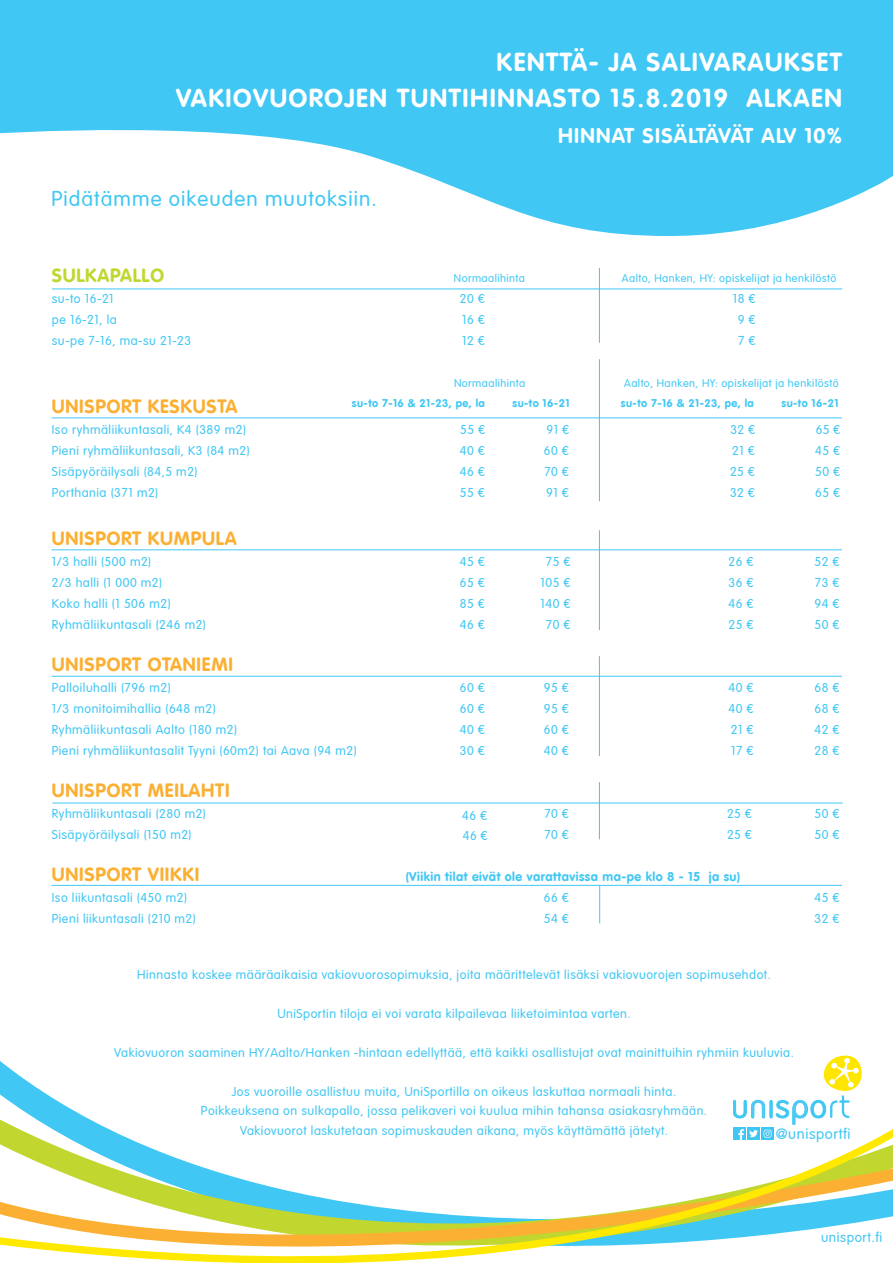
<style>
.page{position:relative;width:893px;height:1263px;background:#fff}
.page>*{position:absolute;margin:0;border:0;box-sizing:border-box;transform-origin:0 0}
.t1{font:700 25.5px "VAG Rounded LT Com";letter-spacing:.06em;color:#fff}
.t2{font:300 21px "VAG Rounded LT Com";letter-spacing:.05em;color:#40c7f4}
.t3{font:700 21px "VAG Rounded LT Com";letter-spacing:.06em;color:#fff}
.t4{font:700 18.9px "VAG Rounded LT Com";letter-spacing:.04em;color:#fbb033}
.t5{font:700 18.9px "VAG Rounded LT Com";letter-spacing:.04em;color:#c1d72f}
.t6{font:300 14.7px "VAG Rounded LT Com";letter-spacing:.04em;color:#40c7f4}
.t7{font:300 13.5px "VAG Rounded LT Com";letter-spacing:.04em;color:#40c7f4}
.t8{font:300 12.6px "VAG Rounded LT Com";letter-spacing:.04em;color:#40c7f4}
.t9{font:700 12.6px "VAG Rounded LT Com";letter-spacing:.04em;color:#40c7f4}
.t10{font:300 11.1px "VAG Rounded LT Com";letter-spacing:.04em;color:#40c7f4}
.t11{font:700 11.1px "VAG Rounded LT Com";letter-spacing:.04em;color:#40c7f4}
</style>
<div class="page">
<svg style="left:0;top:1095px;width:893px;height:168px"></svg>
<svg style="left:733px;top:1055px;width:129px;height:84px"></svg>
<hr style="left:52px;top:288px;width:790px;height:1px;background:#40c7f4">
<svg style="left:0;top:0;width:893px;height:236px;fill:#40c7f4"></svg>
<hr style="left:52px;top:417px;width:790px;height:1px;background:#40c7f4">
<hr style="left:52px;top:549px;width:790px;height:1px;background:#40c7f4">
<hr style="left:52px;top:676px;width:790px;height:1px;background:#40c7f4">
<hr style="left:52px;top:803px;width:791px;height:1px;background:#40c7f4">
<hr style="left:52px;top:885px;width:790px;height:1px;background:#40c7f4">
<hr style="left:599px;top:268px;width:1px;height:75px;background:#40c7f4">
<hr style="left:599px;top:359px;width:1px;height:142px;background:#40c7f4">
<hr style="left:599px;top:530px;width:1px;height:100px;background:#40c7f4">
<hr style="left:599px;top:656px;width:1px;height:100px;background:#40c7f4">
<hr style="left:599px;top:782px;width:1px;height:57px;background:#40c7f4">
<hr style="left:599px;top:885px;width:1px;height:38px;background:#40c7f4">
<p class="t1" style="left:497px;top:46px;width:347px">KENTTÄ- JA SALIVARAUKSET</p>
<p class="t1" style="left:176px;top:82px;width:667px">VAKIOVUOROJEN TUNTIHINNASTO 15.8.2019 ALKAEN</p>
<p class="t3" style="left:558px;top:122px;width:285px">HINNAT SISÄLTÄVÄT ALV 10%</p>
<p class="t2" style="left:52px;top:186px;width:327px">Pidätämme oikeuden muutoksiin.</p>
<p class="t5" style="left:52px;top:264px;width:114px">SULKAPALLO</p>
<p class="t10" style="left:454px;top:272px;width:73px">Normaalihinta</p>
<p class="t10" style="left:622px;top:272px;width:216px">Aalto, Hanken, HY: opiskelijat ja henkilöstö</p>
<p class="t8" style="left:52px;top:292px;width:63px">su-to 16-21</p>
<p class="t8" style="left:460px;top:292px;width:26px">20 €</p>
<p class="t8" style="left:733px;top:292px;width:24px">18 €</p>
<p class="t8" style="left:52px;top:313px;width:66px">pe 16-21, la</p>
<p class="t8" style="left:462px;top:313px;width:24px">16 €</p>
<p class="t8" style="left:738px;top:313px;width:19px">9 €</p>
<p class="t8" style="left:52px;top:334px;width:141px">su-pe 7-16, ma-su 21-23</p>
<p class="t8" style="left:462px;top:334px;width:24px">12 €</p>
<p class="t8" style="left:738px;top:334px;width:19px">7 €</p>
<p class="t10" style="left:454px;top:377px;width:73px">Normaalihinta</p>
<p class="t10" style="left:624px;top:377px;width:216px">Aalto, Hanken, HY: opiskelijat ja henkilöstö</p>
<p class="t11" style="left:352px;top:396px;width:134px">su-to 7-16 &amp; 21-23, pe, la</p>
<p class="t11" style="left:512px;top:396px;width:58px">su-to 16-21</p>
<p class="t11" style="left:621px;top:396px;width:134px">su-to 7-16 &amp; 21-23, pe, la</p>
<p class="t11" style="left:781px;top:396px;width:58px">su-to 16-21</p>
<p class="t4" style="left:52px;top:394px;width:187px">UNISPORT KESKUSTA</p>
<p class="t8" style="left:52px;top:422px;width:196px">Iso ryhmäliikuntasali, K4 (389 m2)</p>
<p class="t8" style="left:460px;top:422px;width:26px">55 €</p>
<p class="t8" style="left:547px;top:422px;width:24px">91 €</p>
<p class="t8" style="left:730px;top:422px;width:26px">32 €</p>
<p class="t8" style="left:816px;top:422px;width:26px">65 €</p>
<p class="t8" style="left:52px;top:443px;width:199px">Pieni ryhmäliikuntasali, K3 (84 m2)</p>
<p class="t8" style="left:460px;top:443px;width:26px">40 €</p>
<p class="t8" style="left:544px;top:443px;width:26px">60 €</p>
<p class="t8" style="left:732px;top:443px;width:24px">21 €</p>
<p class="t8" style="left:815px;top:443px;width:26px">45 €</p>
<p class="t8" style="left:52px;top:464px;width:147px">Sisäpyöräilysali (84,5 m2)</p>
<p class="t8" style="left:460px;top:464px;width:26px">46 €</p>
<p class="t8" style="left:544px;top:464px;width:26px">70 €</p>
<p class="t8" style="left:730px;top:464px;width:26px">25 €</p>
<p class="t8" style="left:815px;top:464px;width:26px">50 €</p>
<p class="t8" style="left:52px;top:485px;width:108px">Porthania (371 m2)</p>
<p class="t8" style="left:460px;top:485px;width:26px">55 €</p>
<p class="t8" style="left:546px;top:485px;width:24px">91 €</p>
<p class="t8" style="left:730px;top:485px;width:26px">32 €</p>
<p class="t8" style="left:815px;top:485px;width:26px">65 €</p>
<p class="t4" style="left:52px;top:526px;width:186px">UNISPORT KUMPULA</p>
<p class="t8" style="left:52px;top:554px;width:101px">1/3 halli (500 m2)</p>
<p class="t8" style="left:460px;top:554px;width:26px">45 €</p>
<p class="t8" style="left:546px;top:554px;width:26px">75 €</p>
<p class="t8" style="left:728px;top:554px;width:26px">26 €</p>
<p class="t8" style="left:814px;top:554px;width:26px">52 €</p>
<p class="t8" style="left:52px;top:575px;width:112px">2/3 halli (1 000 m2)</p>
<p class="t8" style="left:460px;top:575px;width:26px">65 €</p>
<p class="t8" style="left:541px;top:575px;width:31px">105 €</p>
<p class="t8" style="left:728px;top:575px;width:26px">36 €</p>
<p class="t8" style="left:815px;top:575px;width:26px">73 €</p>
<p class="t8" style="left:52px;top:596px;width:120px">Koko halli (1 506 m2)</p>
<p class="t8" style="left:460px;top:596px;width:26px">85 €</p>
<p class="t8" style="left:541px;top:596px;width:31px">140 €</p>
<p class="t8" style="left:728px;top:596px;width:26px">46 €</p>
<p class="t8" style="left:814px;top:596px;width:26px">94 €</p>
<p class="t8" style="left:52px;top:617px;width:156px">Ryhmäliikuntasali (246 m2)</p>
<p class="t8" style="left:460px;top:617px;width:26px">46 €</p>
<p class="t8" style="left:546px;top:617px;width:26px">70 €</p>
<p class="t8" style="left:728px;top:617px;width:26px">25 €</p>
<p class="t8" style="left:814px;top:617px;width:26px">50 €</p>
<p class="t4" style="left:52px;top:652px;width:183px">UNISPORT OTANIEMI</p>
<p class="t8" style="left:52px;top:680px;width:120px">Palloiluhalli (796 m2)</p>
<p class="t8" style="left:460px;top:680px;width:26px">60 €</p>
<p class="t8" style="left:544px;top:680px;width:26px">95 €</p>
<p class="t8" style="left:728px;top:680px;width:26px">40 €</p>
<p class="t8" style="left:814px;top:680px;width:26px">68 €</p>
<p class="t8" style="left:52px;top:701px;width:165px">1/3 monitoimihallia (648 m2)</p>
<p class="t8" style="left:460px;top:701px;width:26px">60 €</p>
<p class="t8" style="left:544px;top:701px;width:26px">95 €</p>
<p class="t8" style="left:728px;top:701px;width:26px">40 €</p>
<p class="t8" style="left:814px;top:701px;width:26px">68 €</p>
<p class="t8" style="left:52px;top:722px;width:187px">Ryhmäliikuntasali Aalto (180 m2)</p>
<p class="t8" style="left:460px;top:722px;width:26px">40 €</p>
<p class="t8" style="left:544px;top:722px;width:26px">60 €</p>
<p class="t8" style="left:731px;top:722px;width:24px">21 €</p>
<p class="t8" style="left:814px;top:722px;width:26px">42 €</p>
<p class="t8" style="left:52px;top:743px;width:306px">Pieni ryhmäliikuntasalit Tyyni (60m2) tai Aava (94 m2)</p>
<p class="t8" style="left:460px;top:743px;width:26px">30 €</p>
<p class="t8" style="left:544px;top:743px;width:26px">40 €</p>
<p class="t8" style="left:731px;top:743px;width:24px">17 €</p>
<p class="t8" style="left:814px;top:743px;width:26px">28 €</p>
<p class="t4" style="left:52px;top:778px;width:179px">UNISPORT MEILAHTI</p>
<p class="t8" style="left:52px;top:806px;width:156px">Ryhmäliikuntasali (280 m2)</p>
<p class="t8" style="left:544px;top:806px;width:26px">70 €</p>
<p class="t8" style="left:727px;top:806px;width:26px">25 €</p>
<p class="t8" style="left:814px;top:806px;width:26px">50 €</p>
<p class="t8" style="left:52px;top:827px;width:141px">Sisäpyöräilysali (150 m2)</p>
<p class="t8" style="left:544px;top:827px;width:26px">70 €</p>
<p class="t8" style="left:727px;top:827px;width:26px">25 €</p>
<p class="t8" style="left:814px;top:827px;width:26px">50 €</p>
<p class="t4" style="left:52px;top:862px;width:149px">UNISPORT VIIKKI</p>
<p class="t9" style="left:406px;top:868px;width:336px">(Viikin tilat eivät ole varattavissa ma-pe klo 8 - 15 ja su)</p>
<p class="t8" style="left:52px;top:890px;width:137px">Iso liikuntasali (450 m2)</p>
<p class="t8" style="left:544px;top:890px;width:26px">66 €</p>
<p class="t8" style="left:814px;top:890px;width:26px">45 €</p>
<p class="t8" style="left:52px;top:911px;width:146px">Pieni liikuntasali (210 m2)</p>
<p class="t8" style="left:544px;top:911px;width:26px">54 €</p>
<p class="t8" style="left:814px;top:911px;width:26px">32 €</p>
<p class="t8" style="left:462px;top:809px;width:26px">46 €</p>
<p class="t8" style="left:463px;top:828px;width:26px">46 €</p>
<p class="t8" style="left:137px;top:967px;width:635px">Hinnasto koskee määräaikaisia vakiovuorosopimuksia, joita määrittelevät lisäksi vakiovuorojen sopimusehdot.</p>
<p class="t8" style="left:277px;top:1006px;width:355px">UniSportin tiloja ei voi varata kilpailevaa liiketoimintaa varten.</p>
<p class="t8" style="left:114px;top:1045px;width:681px">Vakiovuoron saaminen HY/Aalto/Hanken -hintaan edellyttää, että kaikki osallistujat ovat mainittuihin ryhmiin kuuluvia.</p>
<p class="t8" style="left:232px;top:1084px;width:446px">Jos vuoroille osallistuu muita, UniSportilla on oikeus laskuttaa normaali hinta.</p>
<p class="t8" style="left:201px;top:1103px;width:508px">Poikkeuksena on sulkapallo, jossa pelikaveri voi kuulua mihin tahansa asiakasryhmään.</p>
<p class="t8" style="left:240px;top:1123px;width:429px">Vakiovuorot laskutetaan sopimuskauden aikana, myös käyttämättä jätetyt.</p>
<p class="t6" style="left:776px;top:1125px;width:76px">@unisportfi</p>
<p class="t7" style="left:821px;top:1229px;width:63px">unisport.fi</p>
</div>
